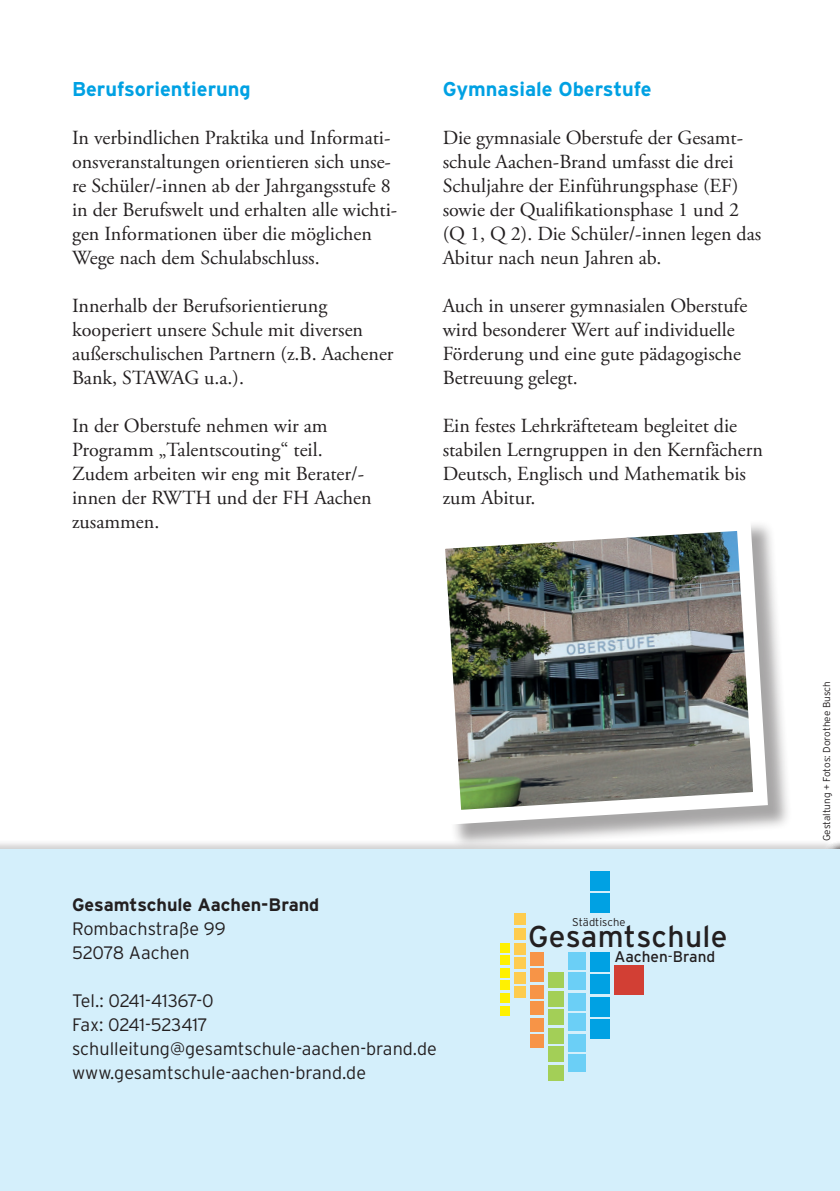
<style>
.page{position:relative;width:840px;height:1191px;background:#fff}
.page>*{position:absolute;margin:0;border:0;box-sizing:border-box;transform-origin:0 0}
.t1{font:30.2px "Interstate Plus";letter-spacing:.01em;color:#231f20}
.t2{font:20px/24px "Adobe Garamond Pro";color:#231f20}
.t3{font:700 20px "Interstate Plus";color:#00a1e3}
.t4{font:300 18px "Interstate Plus";color:#231f20}
.t5{font:700 18px "Interstate Plus";color:#231f20}
.t6{font:15.4px "Interstate Plus";letter-spacing:-.005em;color:#231f20}
.t7{font:300 11.2px "Interstate Plus";color:#231f20}
.t8{font:300 10px "Interstate Plus";letter-spacing:-.005em;color:#231f20}
.s1{font-weight:300}
</style>
<div class="page">
<div style="left:0;top:850px;width:839px;height:341px;background:#d4effb"></div>
<div style="left:500px;top:942px;width:10px;height:10px;background:#fff101"></div>
<div style="left:500px;top:955px;width:10px;height:10px;background:#fff101"></div>
<div style="left:500px;top:967px;width:10px;height:10px;background:#fff101"></div>
<div style="left:500px;top:980px;width:10px;height:10px;background:#fff101"></div>
<div style="left:500px;top:993px;width:10px;height:10px;background:#fff101"></div>
<div style="left:500px;top:1005px;width:10px;height:10px;background:#fff101"></div>
<div style="left:530px;top:951px;width:14px;height:14px;background:#f79447"></div>
<div style="left:530px;top:968px;width:14px;height:14px;background:#f79447"></div>
<div style="left:530px;top:984px;width:14px;height:14px;background:#f79447"></div>
<div style="left:530px;top:1001px;width:14px;height:14px;background:#f79447"></div>
<div style="left:530px;top:1018px;width:14px;height:13px;background:#f79447"></div>
<div style="left:530px;top:1034px;width:14px;height:14px;background:#f79447"></div>
<div style="left:514px;top:913px;width:12px;height:12px;background:#fecc4e"></div>
<div style="left:514px;top:928px;width:12px;height:12px;background:#fecc4e"></div>
<div style="left:514px;top:942px;width:12px;height:12px;background:#fecc4e"></div>
<div style="left:514px;top:957px;width:12px;height:12px;background:#fecc4e"></div>
<div style="left:514px;top:971px;width:12px;height:12px;background:#fecc4e"></div>
<div style="left:514px;top:986px;width:12px;height:12px;background:#fecc4e"></div>
<div style="left:590px;top:951px;width:20px;height:20px;background:#00a1e3"></div>
<div style="left:590px;top:974px;width:20px;height:20px;background:#00a1e3"></div>
<div style="left:590px;top:996px;width:20px;height:20px;background:#00a1e3"></div>
<div style="left:590px;top:1019px;width:20px;height:20px;background:#00a1e3"></div>
<div style="left:590px;top:871px;width:20px;height:19px;background:#00a1e3"></div>
<div style="left:590px;top:893px;width:20px;height:20px;background:#00a1e3"></div>
<div style="left:568px;top:951px;width:18px;height:18px;background:#6bcff6"></div>
<div style="left:568px;top:972px;width:18px;height:18px;background:#6bcff6"></div>
<div style="left:568px;top:992px;width:18px;height:18px;background:#6bcff6"></div>
<div style="left:568px;top:1013px;width:18px;height:18px;background:#6bcff6"></div>
<div style="left:568px;top:1033px;width:18px;height:18px;background:#6bcff6"></div>
<div style="left:568px;top:1054px;width:18px;height:18px;background:#6bcff6"></div>
<div style="left:614px;top:965px;width:29px;height:29px;background:#d23f34"></div>
<div style="left:548px;top:972px;width:16px;height:16px;background:#a3cf57"></div>
<div style="left:548px;top:990px;width:16px;height:16px;background:#a3cf57"></div>
<div style="left:548px;top:1009px;width:16px;height:16px;background:#a3cf57"></div>
<div style="left:548px;top:1028px;width:16px;height:15px;background:#a3cf57"></div>
<div style="left:548px;top:1046px;width:16px;height:16px;background:#a3cf57"></div>
<div style="left:548px;top:1065px;width:16px;height:15px;background:#a3cf57"></div>
<div style="left:434px;top:520px;width:357px;height:329px;background:#231f20;opacity:.4"></div>
<img style="left:434px;top:520px;width:340px;height:312px">
<p class="t3" style="left:72px;top:78px;width:180px">Berufsorientierung</p>
<p class="t2" style="left:72px;top:126px;width:326px">In verbindlichen Praktika und Informati&shy;onsveranstaltungen orientieren sich unse&shy;re Schüler/-innen ab der Jahrgangsstufe 8 in der Berufswelt und erhalten alle wichti&shy;gen Informationen über die möglichen Wege nach dem Schulabschluss.</p>
<p class="t2" style="left:72px;top:294px;width:323px">Innerhalb der Berufsorientierung kooperiert unsere Schule mit diversen außerschulischen Partnern (z.B. Aachener Bank, STAWAG u.a.).</p>
<p class="t2" style="left:72px;top:414px;width:301px">In der Oberstufe nehmen wir am<br>Programm „Talentscouting“ teil.<br>Zudem arbeiten wir eng mit Berater/- innen der RWTH und der FH Aachen zusammen.</p>
<p class="t3" style="left:442px;top:78px;width:210px">Gymnasiale Oberstufe</p>
<p class="t2" style="left:442px;top:126px;width:320px">Die gymnasiale Oberstufe der Gesamt&shy;schule Aachen-Brand umfasst die drei Schuljahre der Einführungsphase (EF) sowie der Qualifikationsphase 1 und 2 (Q 1, Q 2). Die Schüler/-innen legen das Abitur nach neun Jahren ab.</p>
<p class="t2" style="left:442px;top:294px;width:306px">Auch in unserer gymnasialen Oberstufe wird besonderer Wert auf individuelle Förderung und eine gute pädagogische Betreuung gelegt.</p>
<p class="t2" style="left:442px;top:414px;width:321px">Ein festes Lehrkräfteteam begleitet die stabilen Lerngruppen in den Kernfächern Deutsch, Englisch und Mathematik bis zum Abitur.</p>
<p class="t5" style="left:72px;top:894px;width:248px">Gesamtschule Aachen-Brand</p>
<p class="t4" style="left:72px;top:918px;width:155px">Rombachstraße 99</p>
<p class="t4" style="left:72px;top:942px;width:119px">52078 Aachen</p>
<p class="t4" style="left:72px;top:990px;width:143px">Tel.: 0241-41367-0</p>
<p class="t4" style="left:72px;top:1014px;width:137px">Fax: 0241-523417</p>
<p class="t4" style="left:72px;top:1038px;width:366px">schulleitung@gesamtschule-aachen-brand.de</p>
<p class="t4" style="left:72px;top:1062px;width:295px">www.gesamtschule-aachen-brand.de</p>
<p class="t7" style="left:572px;top:915px;width:55px">Städtische</p>
<p class="t1" style="left:528px;top:920px;width:201px">Gesamtschule</p>
<p class="t6" style="left:614px;top:948px;width:102px">Aachen<span class="s1">-</span>Brand</p>
<p class="t8" style="left:820px;top:841px;width:161px;rotate:-90deg">Gestaltung + Fotos: Dorothee Busch</p>
</div>
